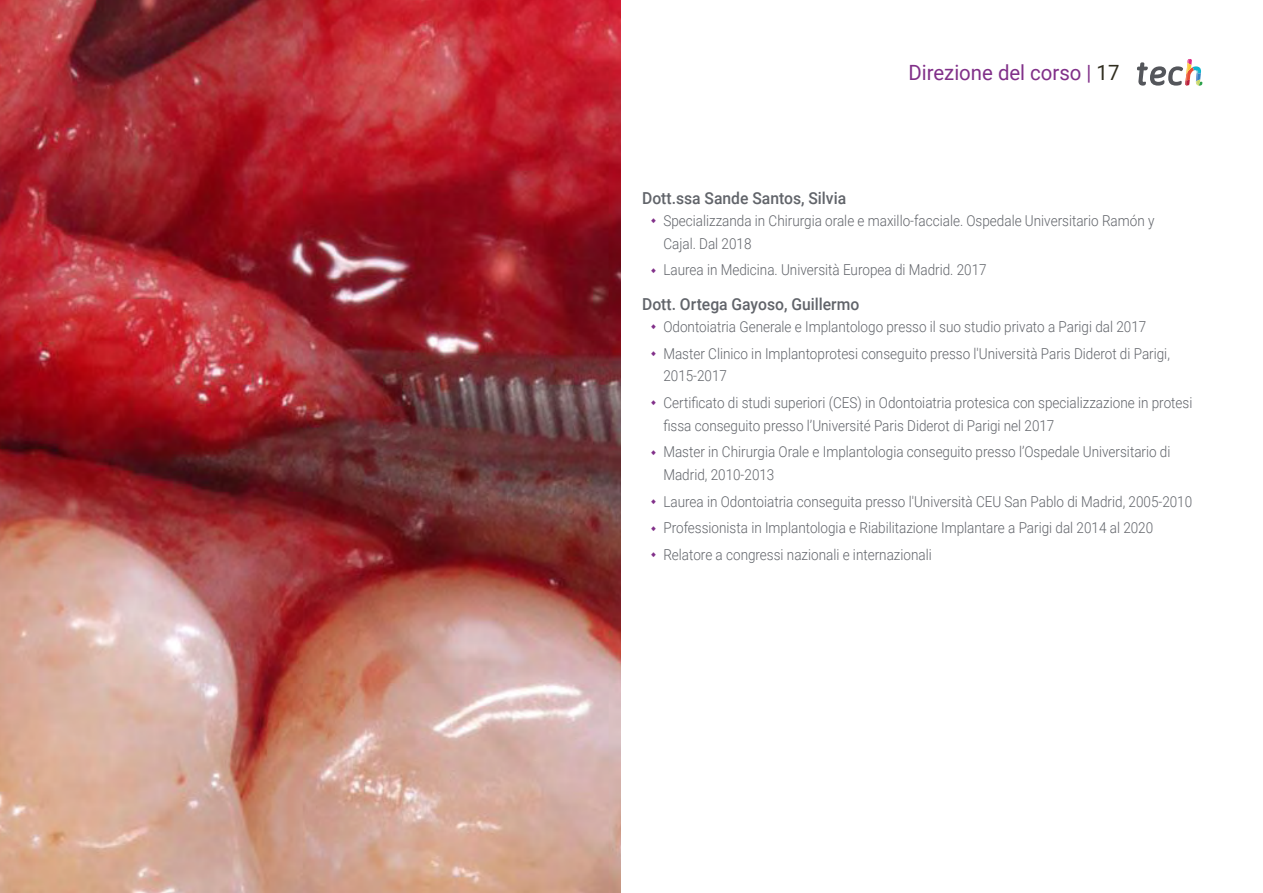
<style>
.page{position:relative;width:1263px;height:893px;background:#fff}
.page>*{position:absolute;margin:0;border:0;box-sizing:border-box;transform-origin:0 0}
.t1{font:21px "Roboto";color:#813089}
.t2{font:500 16.5px "Roboto";color:#61646a;scale:.95 1}
.t3{font:300 15px/26.7px "Roboto";color:#61646a;scale:.9 1}
.s1{color:#312e20}
</style>
<div class="page">
<img style="left:0;top:0;width:621px;height:893px">
<svg style="left:1137px;top:59px;width:65px;height:27px"></svg>
<h1 class="t1" style="left:908px;top:57px;width:213px">Direzione del corso | <span class="s1">17</span></h1>
<p class="t2" style="left:642px;top:186px;width:216px">Dott.ssa Sande Santos, Silvia</p>
<p class="t3" style="left:663px;top:209px;width:547px;line-height:22.5px">Specializzanda in Chirurgia orale e maxillo-facciale. Ospedale Universitario Ramón y<br>Cajal. Dal 2018</p>
<p class="t3" style="left:663px;top:256px;width:361px">Laurea in Medicina. Università Europea di Madrid. 2017</p>
<p class="t2" style="left:642px;top:292px;width:230px">Dott. Ortega Gayoso, Guillermo</p>
<p class="t3" style="left:663px;top:313px;width:564px">Odontoiatria Generale e Implantologo presso il suo studio privato a Parigi dal 2017<br>Master Clinico in Implantoprotesi conseguito presso l'Università Paris Diderot di Parigi,</p>
<p class="t3" style="left:663px;top:362px;width:589px">2015-2017<br>Certificato di studi superiori (CES) in Odontoiatria protesica con specializzazione in protesi</p>
<p class="t3" style="left:663px;top:411px;width:565px">fissa conseguito presso l’Université Paris Diderot di Parigi nel 2017<br>Master in Chirurgia Orale e Implantologia conseguito presso l’Ospedale Universitario di</p>
<p class="t3" style="left:663px;top:461px;width:589px">Madrid, 2010-2013<br>Laurea in Odontoiatria conseguita presso l'Università CEU San Pablo di Madrid, 2005-2010<br>Professionista in Implantologia e Riabilitazione Implantare a Parigi dal 2014 al 2020<br>Relatore a congressi nazionali e internazionali</p>
</div>
